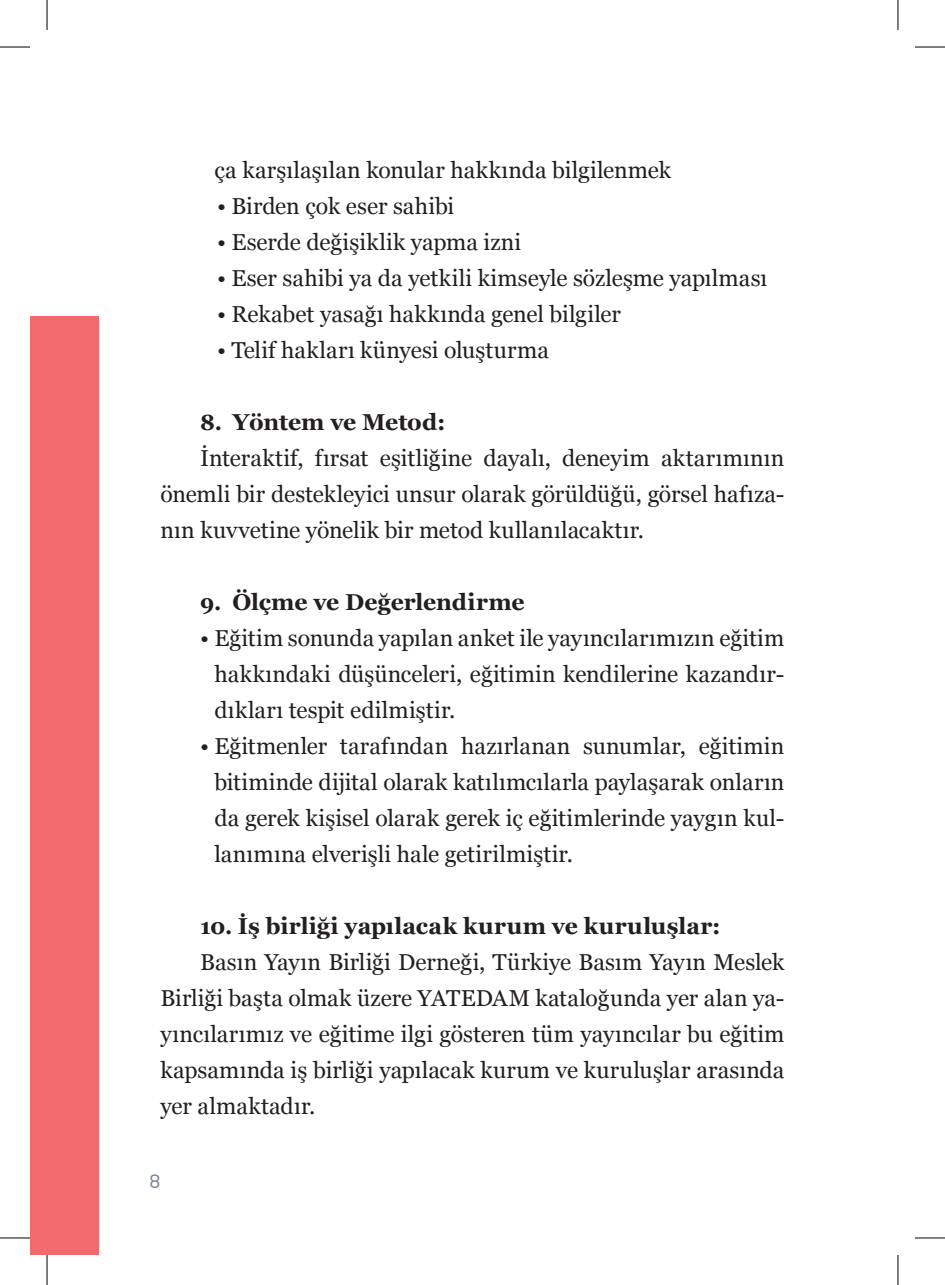
<style>
.page{position:relative;width:945px;height:1285px;background:#fff}
.page>*{position:absolute;margin:0;border:0;box-sizing:border-box;transform-origin:0 0}
.t1{font:23px/36px "Georgia";letter-spacing:.005em;color:#231f20;text-align:justify}
.t2{font:700 23px "Georgia";color:#231f20}
.t3{font:18px "Neo Sans Pro";color:#7f8793}
.s1{font-size:22px}
</style>
<div class="page">
<div style="left:30px;top:316px;width:69px;height:939px;background:#f16a6d"></div>
<hr style="left:0;top:47px;width:30px;height:1px;background:#000">
<hr style="left:914px;top:47px;width:30px;height:1px;background:#000">
<hr style="left:0;top:1237px;width:30px;height:1px;background:#000">
<hr style="left:914px;top:1237px;width:30px;height:1px;background:#000">
<hr style="left:47px;top:0;width:1px;height:30px;background:#000">
<hr style="left:47px;top:1255px;width:1px;height:30px;background:#000">
<hr style="left:897px;top:0;width:1px;height:30px;background:#000">
<hr style="left:897px;top:1255px;width:1px;height:30px;background:#000">
<p class="t1" style="left:214px;top:151px;width:458px">ça karşılaşılan konular hakkında bilgilenmek</p>
<p class="t1" style="left:217px;top:187px;width:238px">• Birden çok eser sahibi</p>
<p class="t1" style="left:217px;top:223px;width:305px">• Eserde değişiklik yapma izni</p>
<p class="t1" style="left:217px;top:259px;width:551px">• Eser sahibi ya da yetkili kimseyle sözleşme yapılması</p>
<p class="t1" style="left:217px;top:295px;width:405px">• Rekabet yasağı hakkında genel bilgiler</p>
<p class="t1" style="left:217px;top:331px;width:333px">• Telif hakları künyesi oluşturma</p>
<p class="t2" style="left:200px;top:404px;width:247px"><span class="s1">8.</span> Yöntem ve Metod:</p>
<p class="t1" style="left:200px;top:439px;width:585px">İnteraktif, fırsat eşitliğine dayalı, deneyim aktarımının</p>
<p class="t1" style="left:160px;top:475px;width:625px">önemli bir destekleyici unsur olarak görüldüğü, görsel hafıza-</p>
<p class="t1" style="left:160px;top:511px;width:485px">nın kuvvetine yönelik bir metod kullanılacaktır.</p>
<p class="t2" style="left:200px;top:584px;width:326px"><span class="s1">9.</span> Ölçme ve Değerlendirme</p>
<p class="t1" style="left:214px;top:619px;width:571px;text-indent:-14px">• Eğitim sonunda yapılan anket ile yayıncılarımızın eğitim hakkındaki düşünceleri, eğitimin kendilerine kazandır&shy;dıkları tespit edilmiştir.</p>
<p class="t1" style="left:214px;top:727px;width:571px;text-indent:-14px">• Eğitmenler tarafından hazırlanan sunumlar, eğitimin bitiminde dijital olarak katılımcılarla paylaşarak onların da gerek kişisel olarak gerek iç eğitimlerinde yaygın kul&shy;lanımına elverişli hale getirilmiştir.</p>
<p class="t2" style="left:200px;top:908px;width:522px"><span class="s1">10.</span> İş birliği yapılacak kurum ve kuruluşlar:</p>
<p class="t1" style="left:200px;top:943px;width:585px">Basın Yayın Birliği Derneği, Türkiye Basım Yayın Meslek</p>
<p class="t1" style="left:160px;top:979px;width:625px">Birliği başta olmak üzere YATEDAM kataloğunda yer alan ya-</p>
<p class="t1" style="left:160px;top:1015px;width:625px">yıncılarımız ve eğitime ilgi gösteren tüm yayıncılar bu eğitim</p>
<p class="t1" style="left:160px;top:1051px;width:625px">kapsamında iş birliği yapılacak kurum ve kuruluşlar arasında</p>
<p class="t1" style="left:160px;top:1087px;width:156px">yer almaktadır.</p>
<p class="t3" style="left:150px;top:1170px;width:12px">8</p>
</div>
